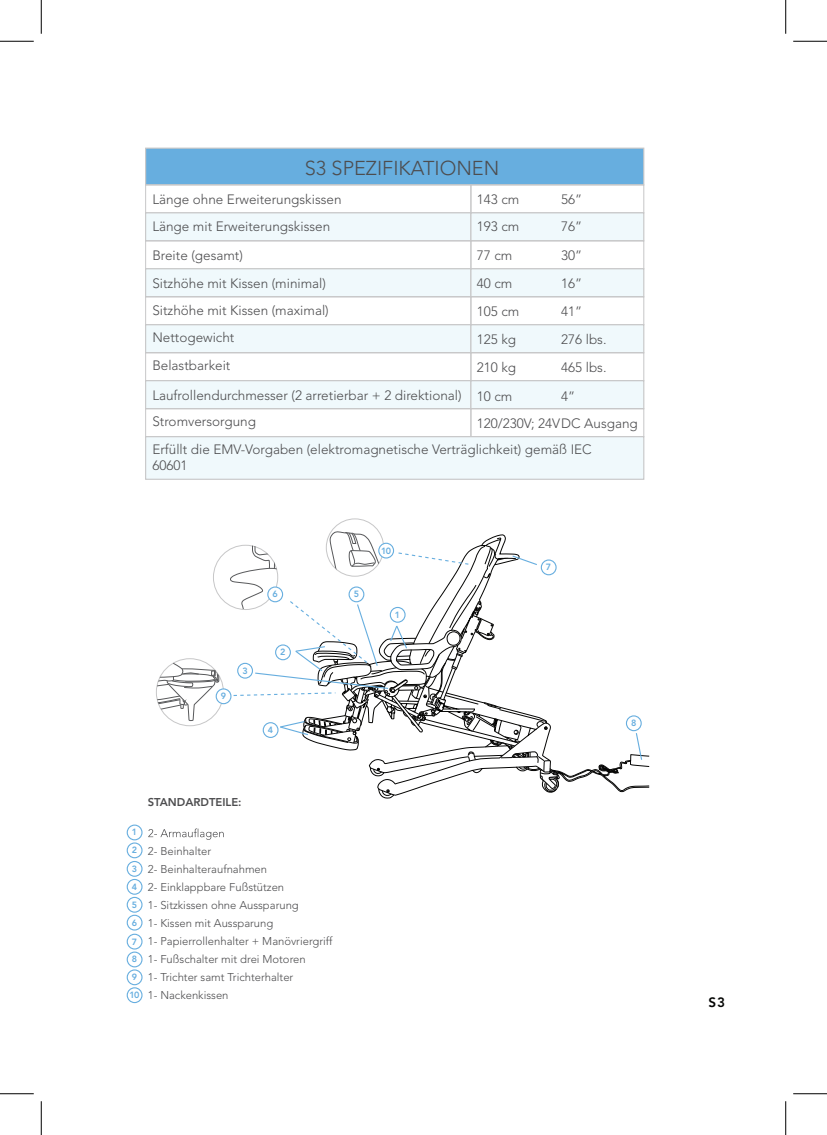
<style>
.page{position:relative;width:827px;height:1135px;background:#fff}
.page>*{position:absolute;margin:0;border:0;box-sizing:border-box;transform-origin:0 0}
.t1{font:300 20px "Avenir LT Std";color:#4d4d4f}
.t2{font:300 13.5px/28.1px "Avenir LT Std";color:#4d4d4f}
.t3{font:800 13.5px "Avenir LT Std";color:#040503}
.t4{font:300 11.25px/18px "Avenir LT Std";color:#4d4d4f}
.t5{font:800 11.25px "Avenir LT Std";color:#4d4d4f}
.t6{font:800 9px "Avenir LT Std";color:#67aedf}
</style>
<div class="page">
<svg style="left:148px;top:828px;width:76px;height:12px"></svg>
<div style="left:145px;top:148px;width:499px;height:37px;background:#67aedf;border:1px solid #c7c7c8"></div>
<div style="left:145px;top:184px;width:326px;height:29px;border:1px solid #c7c7c8"></div>
<div style="left:470px;top:184px;width:174px;height:29px;border:1px solid #c7c7c8"></div>
<div style="left:145px;top:212px;width:326px;height:29px;background:#f0f9fc;border:1px solid #c7c7c8"></div>
<div style="left:470px;top:212px;width:174px;height:29px;background:#f0f9fc;border:1px solid #c7c7c8"></div>
<div style="left:145px;top:240px;width:326px;height:29px;border:1px solid #c7c7c8"></div>
<div style="left:470px;top:240px;width:174px;height:29px;border:1px solid #c7c7c8"></div>
<div style="left:145px;top:268px;width:326px;height:29px;background:#f0f9fc;border:1px solid #c7c7c8"></div>
<div style="left:470px;top:268px;width:174px;height:29px;background:#f0f9fc;border:1px solid #c7c7c8"></div>
<div style="left:145px;top:296px;width:326px;height:29px;border:1px solid #c7c7c8"></div>
<div style="left:470px;top:296px;width:174px;height:29px;border:1px solid #c7c7c8"></div>
<div style="left:145px;top:324px;width:326px;height:29px;background:#f0f9fc;border:1px solid #c7c7c8"></div>
<div style="left:470px;top:324px;width:174px;height:29px;background:#f0f9fc;border:1px solid #c7c7c8"></div>
<div style="left:145px;top:352px;width:326px;height:29px;border:1px solid #c7c7c8"></div>
<div style="left:470px;top:352px;width:174px;height:29px;border:1px solid #c7c7c8"></div>
<div style="left:145px;top:380px;width:326px;height:29px;background:#f0f9fc;border:1px solid #c7c7c8"></div>
<div style="left:470px;top:380px;width:174px;height:29px;background:#f0f9fc;border:1px solid #c7c7c8"></div>
<div style="left:145px;top:408px;width:326px;height:29px;border:1px solid #c7c7c8"></div>
<div style="left:470px;top:408px;width:174px;height:29px;border:1px solid #c7c7c8"></div>
<div style="left:145px;top:436px;width:499px;height:44px;background:#f0f9fc;border:1px solid #c7c7c8"></div>
<svg style="left:156px;top:662px;width:67px;height:59px"></svg>
<div style="left:127px;top:824px;width:15px;height:16px;border:1px solid #67aedf;border-radius:50%"></div>
<div style="left:127px;top:842px;width:15px;height:16px;border:1px solid #67aedf;border-radius:50%"></div>
<div style="left:127px;top:861px;width:15px;height:16px;border:1px solid #67aedf;border-radius:50%"></div>
<div style="left:127px;top:879px;width:15px;height:16px;border:1px solid #67aedf;border-radius:50%"></div>
<div style="left:127px;top:897px;width:15px;height:16px;border:1px solid #67aedf;border-radius:50%"></div>
<div style="left:127px;top:915px;width:15px;height:15px;border:1px solid #67aedf;border-radius:50%"></div>
<div style="left:127px;top:934px;width:15px;height:15px;border:1px solid #67aedf;border-radius:50%"></div>
<div style="left:127px;top:951px;width:15px;height:16px;border:1px solid #67aedf;border-radius:50%"></div>
<div style="left:127px;top:969px;width:15px;height:16px;border:1px solid #67aedf;border-radius:50%"></div>
<div style="left:216px;top:689px;width:15px;height:15px;background:#fff;border-radius:50%"></div>
<div style="left:216px;top:688px;width:15px;height:16px;border:1px solid #67aedf;border-radius:50%"></div>
<div style="left:127px;top:987px;width:15px;height:16px;border:1px solid #67aedf;border-radius:50%"></div>
<svg style="left:230px;top:531px;width:419px;height:268px"></svg>
<hr style="left:0;top:41px;width:34px;height:1px;background:#000">
<hr style="left:793px;top:41px;width:34px;height:1px;background:#000">
<hr style="left:0;top:1093px;width:34px;height:1px;background:#000">
<hr style="left:793px;top:1093px;width:34px;height:1px;background:#000">
<hr style="left:41px;top:0;width:1px;height:34px;background:#000">
<hr style="left:41px;top:1101px;width:1px;height:34px;background:#000">
<hr style="left:785px;top:0;width:1px;height:34px;background:#000">
<hr style="left:785px;top:1101px;width:1px;height:34px;background:#000">
<h1 class="t1" style="left:305px;top:156px;width:196px">S3 SPEZIFIKATIONEN</h1>
<p class="t2" style="left:152px;top:185px;width:191px">Länge ohne Erweiterungskissen</p>
<p class="t2" style="left:477px;top:185px;width:44px">143 cm</p>
<p class="t2" style="left:561px;top:185px;width:23px">56”</p>
<p class="t2" style="left:477px;top:212px;width:44px">193 cm</p>
<p class="t2" style="left:561px;top:212px;width:23px">76”</p>
<p class="t2" style="left:477px;top:241px;width:37px">77 cm</p>
<p class="t2" style="left:561px;top:241px;width:23px">30”</p>
<p class="t2" style="left:477px;top:269px;width:37px">40 cm</p>
<p class="t2" style="left:561px;top:269px;width:23px">16”</p>
<p class="t2" style="left:477px;top:297px;width:44px">105 cm</p>
<p class="t2" style="left:561px;top:297px;width:23px">41”</p>
<p class="t2" style="left:477px;top:325px;width:41px">125 kg</p>
<p class="t2" style="left:561px;top:325px;width:47px">276 lbs.</p>
<p class="t2" style="left:477px;top:353px;width:41px">210 kg</p>
<p class="t2" style="left:561px;top:353px;width:47px">465 lbs.</p>
<p class="t2" style="left:477px;top:382px;width:37px">10 cm</p>
<p class="t2" style="left:152px;top:212px;width:311px">Länge mit Erweiterungskissen<br>Breite (gesamt)<br>Sitzhöhe mit Kissen (minimal)<br>Sitzhöhe mit Kissen (maximal)<br>Nettogewicht<br>Belastbarkeit<br>Laufrollendurchmesser (2 arretierbar + 2 direktional)</p>
<p class="t2" style="left:152px;top:408px;width:441px;line-height:27.6px">Stromversorgung<br>Erfüllt die EMV-Vorgaben (elektromagnetische Verträglichkeit) gemäß IEC</p>
<p class="t2" style="left:152px;top:451px;width:37px">60601</p>
<p class="t2" style="left:477px;top:383px;width:162px;line-height:26.9px;text-indent:84px">4”<br>120/230V; 24V DC Ausgang</p>
<p class="t6" style="left:221px;top:691px;width:7px">9</p>
<p class="t6" style="left:242px;top:665px;width:7px">3</p>
<p class="t6" style="left:272px;top:589px;width:7px">6</p>
<p class="t6" style="left:280px;top:647px;width:7px">2</p>
<p class="t6" style="left:268px;top:725px;width:7px">4</p>
<p class="t6" style="left:354px;top:589px;width:7px">5</p>
<p class="t6" style="left:381px;top:545px;width:11px">10</p>
<p class="t6" style="left:395px;top:609px;width:7px">1</p>
<p class="t5" style="left:148px;top:795px;width:95px">STANDARDTEILE:</p>
<p class="t6" style="left:132px;top:827px;width:7px">1</p>
<p class="t6" style="left:132px;top:845px;width:7px">2</p>
<p class="t6" style="left:132px;top:863px;width:7px">3</p>
<p class="t6" style="left:132px;top:881px;width:7px">4</p>
<p class="t6" style="left:132px;top:899px;width:7px">5</p>
<p class="t6" style="left:132px;top:917px;width:7px">6</p>
<p class="t6" style="left:132px;top:936px;width:7px">7</p>
<p class="t6" style="left:132px;top:954px;width:7px">8</p>
<p class="t6" style="left:132px;top:972px;width:7px">9</p>
<p class="t6" style="left:129px;top:990px;width:11px">10</p>
<p class="t4" style="left:148px;top:842px;width:186px">2- Beinhalter<br>2- Beinhalteraufnahmen<br>2- Einklappbare Fußstützen<br>1- Sitzkissen ohne Aussparung<br>1- Kissen mit Aussparung<br>1- Papierrollenhalter + Manövriergriff<br>1- Fußschalter mit drei Motoren<br>1- Trichter samt Trichterhalter<br>1- Nackenkissen</p>
<p class="t6" style="left:546px;top:562px;width:7px">7</p>
<p class="t6" style="left:631px;top:718px;width:7px">8</p>
<p class="t3" style="left:708px;top:994px;width:18px">S3</p>
</div>
